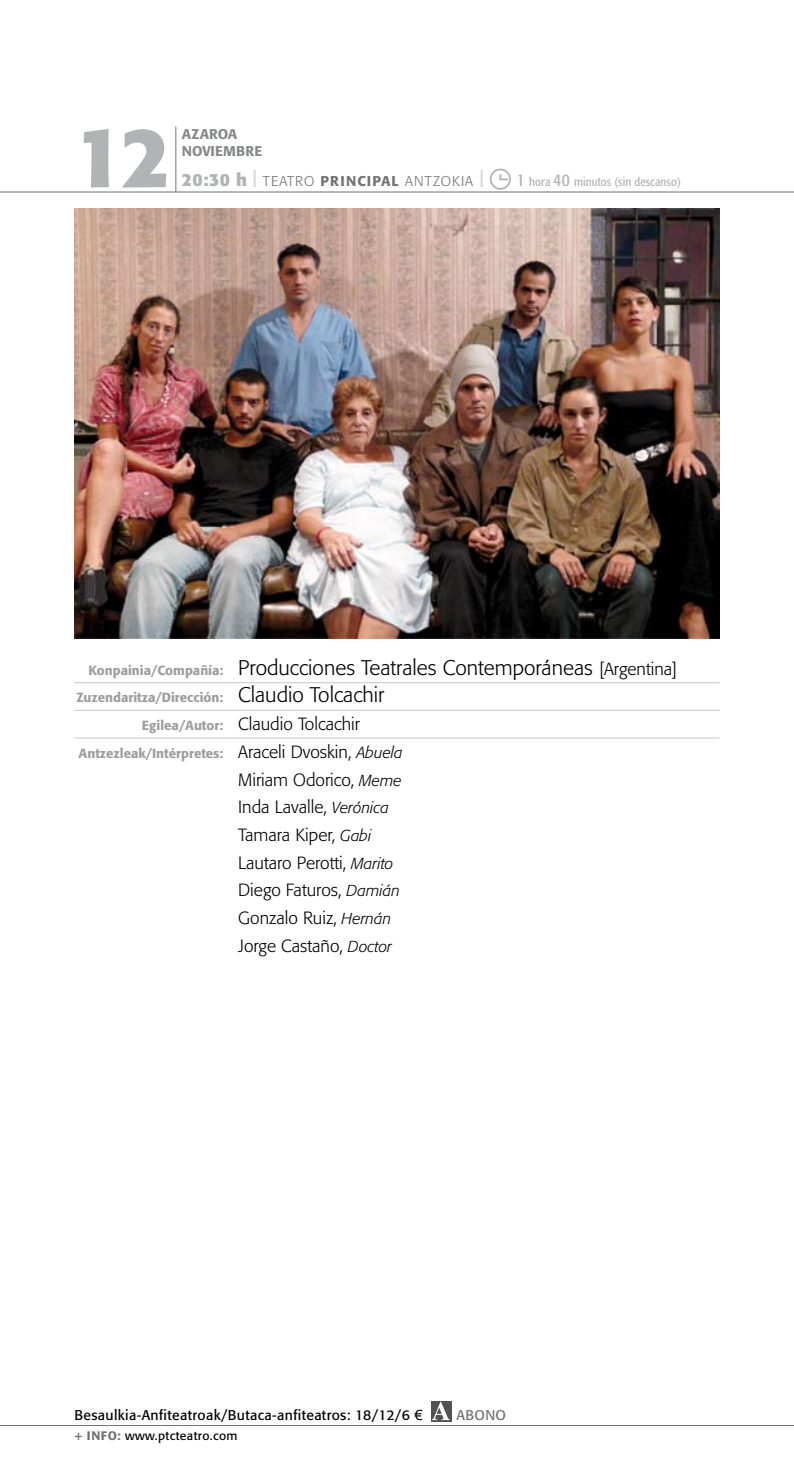
<style>
.page{position:relative;width:794px;height:1474px;background:#fff}
.page>*{position:absolute;margin:0;border:0;box-sizing:border-box;transform-origin:0 0}
.t1{font:700 84px "Formata";color:#b1b3b4}
.t2{font:300 21px "Formata";color:#000}
.t3{font:300 17.5px "Formata";color:#000}
.t4{font:14px "Formata";letter-spacing:.025em;color:#000}
.t5{font:300 14px "Formata";letter-spacing:.075em;color:#707173}
.t6{font:500 14px/16.8px "Formata";color:#87888a}
.t7{font:14px "Formata";color:#707173}
.t8{font:500 13.12px "Formata";color:#9c9d9f}
.t9{font:condensed 12.25px "Formata";letter-spacing:.01em;color:#b1b3b4}
.t10{font:12.25px "Formata";letter-spacing:.03em;color:#000}
.s1{font-weight:700;font-size:17.5px;color:#b1b3b4}
.s2{font-weight:500}
.s3{font-size:17.5px}
.s4{font-weight:500;font-size:13.12px;color:#9c9d9f}
.s5{font-weight:300;font-size:21px;color:#000}
.s6{font-weight:300;font-size:17.5px;color:#000}
.s7{font-weight:300;font-style:italic;font-size:15.75px;color:#000}
.s8{font-style:italic;font-size:15.75px}
.s9{font-family:"Arial"}
.s10{font-weight:500;color:#707173}
</style>
<div class="page">
<hr style="left:0;top:1424px;width:794px;height:1px;background:#707173">
<hr style="left:74px;top:682px;width:645px;height:1px;background:#c5c6c8">
<hr style="left:74px;top:710px;width:645px;height:1px;background:#c5c6c8">
<hr style="left:74px;top:737px;width:645px;height:1px;background:#c5c6c8">
<svg style="left:431px;top:1401px;width:21px;height:20px"></svg>
<svg style="left:432px;top:1401px;width:18px;height:18px"></svg>
<svg style="left:490px;top:169px;width:20px;height:20px"></svg>
<div style="left:490px;top:169px;width:21px;height:21px;border:2px solid #b1b3b4;border-radius:50%"></div>
<svg style="left:499px;top:174px;width:9px;height:6px"></svg>
<hr style="left:0;top:191px;width:794px;height:1px;background:#707173">
<hr style="left:175px;top:126px;width:1px;height:66px;background:#707173">
<img style="left:74px;top:208px;width:645px;height:430px">
<h1 class="t1" style="left:75px;top:105px;width:98px">12</h1>
<p class="t6" style="left:182px;top:126px;width:57px">AZAROA noviembre</p>
<p class="t5" style="left:182px;top:173px;width:303px"><span class="s1">20:30 h</span> <sup>|</sup> TEATRO <span class="s2">PRINCIPAL</span> ANTZOKIA <sup>|</sup></p>
<p class="t9" style="left:517px;top:175px;width:165px"><span class="s3">1</span> hora <span class="s3">40</span> minutos (sin descanso)</p>
<p class="t2" style="left:88px;top:655px;width:590px"><span class="s4">Konpainia/Compañía:</span> Producciones Teatrales Contemporáneas <span class="s3">[Argentina]</span></p>
<p class="t8" style="left:76px;top:689px;width:309px">Zuzendaritza/Dirección: <span class="s5">Claudio Tolcachir</span></p>
<p class="t3" style="left:142px;top:713px;width:220px"><span class="s4">Egilea/Autor:</span> Claudio Tolcachir</p>
<p class="t8" style="left:79px;top:745px;width:325px">Antzezleak/Intérpretes: <span class="s6">Araceli Dvoskin,</span> <span class="s7">Abuela</span></p>
<p class="t3" style="left:223px;top:769px;width:180px">M iriam Odorico, <span class="s8">Meme</span></p>
<p class="t3" style="left:223px;top:796px;width:167px">I nda Lavalle, <span class="s8">Verónica</span></p>
<p class="t3" style="left:238px;top:824px;width:135px">Tamara Kiper, <span class="s8">Gabi</span></p>
<p class="t3" style="left:238px;top:852px;width:157px">Lautaro Perotti, <span class="s8">Marito</span></p>
<p class="t3" style="left:223px;top:880px;width:178px">D iego Faturos, <span class="s8">Damián</span></p>
<p class="t3" style="left:238px;top:907px;width:155px">Gonzalo Ruiz, <span class="s8">Hernán</span></p>
<p class="t3" style="left:223px;top:935px;width:170px">J orge Castaño, <span class="s8">Doctor</span></p>
<p class="t4" style="left:74px;top:1406px;width:349px">Besaulkia-Anfiteatroak/Butaca-anfiteatros: 18/12/6 <span class="s9">€</span></p>
<p class="t7" style="left:456px;top:1406px;width:29px">ABONO</p>
<p class="t10" style="left:74px;top:1427px;width:165px"><span class="s10">+ INFO:</span> www.ptcteatro.com</p>
</div>
